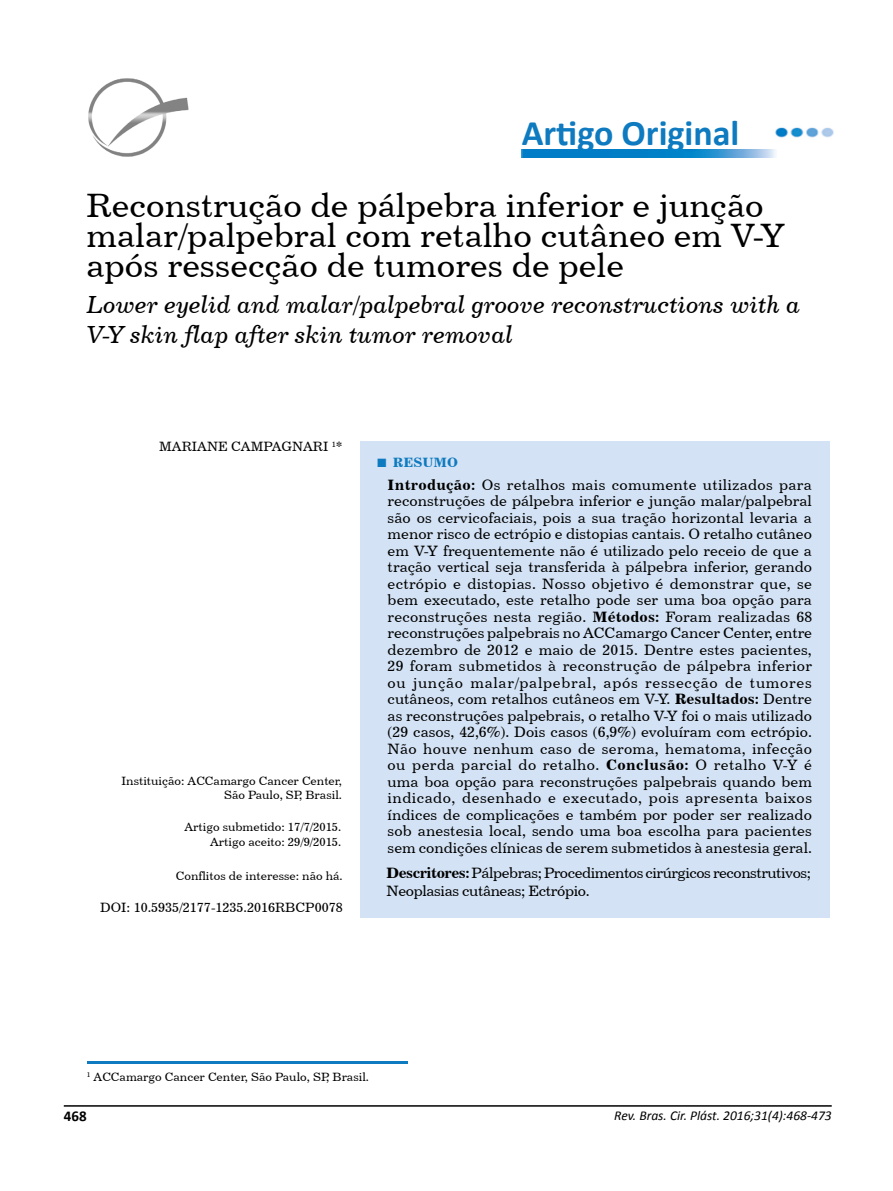
<style>
.page{position:relative;width:893px;height:1191px;background:#fff}
.page>*{position:absolute;margin:0;border:0;box-sizing:border-box;transform-origin:0 0}
.t1{font:700 36px "Calibri";color:#0e7abf}
.t2{font:33.75px/30px "Century 731 BT Roman A";color:#000}
.t3{font:24.75px/30px "Century 731 BT Italic A";color:#000}
.t4{font:15px/16.5px "Century 731 BT Roman A";letter-spacing:-.025em;color:#000;text-align:justify}
.t5{font:700 15px "Calibri";color:#000}
.t6{font:13.5px "Century 731 BT Roman A";color:#000}
.t7{font:italic 13.5px "Calibri";color:#000}
.t8{font:13.5px "Century 731 BT Bold A";color:#0e7abf}
.t9{font:12px/14.4px "Century 731 BT Roman A";color:#000;text-align:right}
.s1{font-family:"Times New Roman";font-weight:700;font-size:18px}
.s2{font-family:"Century 731 BT Bold A"}
</style>
<div class="page">
<hr style="left:64px;top:1105px;width:768px;height:1px;background:#000">
<img style="left:775px;top:127px;width:59px;height:11px">
<img style="left:521px;top:150px;width:255px;height:7px">
<img style="left:88px;top:78px;width:101px;height:79px">
<div style="left:360px;top:441px;width:470px;height:476px;background:#d3e2f4"></div>
<hr style="left:87px;top:1061px;width:320px;height:2px;background:#0e7abf">
<h1 class="t1" style="left:522px;top:111px;width:219px">Artigo Original</h1>
<h2 class="t2" style="left:86px;top:189px;width:700px">Reconstrução de pálpebra inferior e junção malar/palpebral com retalho cutâneo em V-Y após ressecção de tumores de pele</h2>
<h3 class="t3" style="left:87px;top:289px;width:715px">Lower eyelid and malar/palpebral groove reconstructions with a<br>V-Y skin flap after skin tumor removal</h3>
<p class="t6" style="left:159px;top:438px;width:185px">MARIANE CAMPAGNARI <sup>1</sup>*</p>
<p class="t9" style="left:122px;top:773px;width:222px">Instituição: ACCamargo Cancer Center,<br>São Paulo, SP, Brasil.</p>
<p class="t9" style="left:184px;top:819px;width:158px">Artigo submetido: 17/7/2015.<br>Artigo aceito: 29/9/2015.</p>
<p class="t9" style="left:176px;top:868px;width:168px">Conflitos de interesse: não há.</p>
<p class="t6" style="left:100px;top:898px;width:244px">DOI: 10.5935/2177-1235.2016RBCP0078</p>
<p class="t8" style="left:376px;top:454px;width:83px"><span class="s1">■</span> RESUMO</p>
<p class="t4" style="left:388px;top:476px;width:426px"><span class="s2">Introdução:</span> Os retalhos mais comumente utilizados para reconstruções de pálpebra inferior e junção malar/palpebral são os cervicofaciais, pois a sua tração horizontal levaria a menor risco de ectrópio e distopias cantais. O retalho cutâneo em V-Y frequentemente não é utilizado pelo receio de que a tração vertical seja transferida à pálpebra inferior, gerando ectrópio e distopias. Nosso objetivo é demonstrar que, se bem executado, este retalho pode ser uma boa opção para reconstruções nesta região. <span class="s2">Métodos:</span> Foram realizadas 68 reconstruções palpebrais no ACCamargo Cancer Center, entre dezembro de 2012 e maio de 2015. Dentre estes pacientes, 29 foram submetidos à reconstrução de pálpebra inferior ou junção malar/palpebral, após ressecção de tumores cutâneos, com retalhos cutâneos em V-Y. <span class="s2">Resultados:</span> Dentre as reconstruções palpebrais, o retalho V-Y foi o mais utilizado (29 casos, 42,6%). Dois casos (6,9%) evoluíram com ectrópio.<br>Não houve nenhum caso de seroma, hematoma, infecção ou perda parcial do retalho. <span class="s2">Conclusão:</span> O retalho V-Y é uma boa opção para reconstruções palpebrais quando bem indicado, desenhado e executado, pois apresenta baixos índices de complicações e também por poder ser realizado sob anestesia local, sendo uma boa escolha para pacientes sem condições clínicas de serem submetidos à anestesia geral.</p>
<p class="t4" style="left:387px;top:864px;width:426px;line-height:18px"><span class="s2">Descritores:</span> Pálpebras; Procedimentos cirúrgicos reconstrutivos;<br>Neoplasias cutâneas; Ectrópio.</p>
<p class="t9" style="left:87px;top:1069px;width:284px"><sup>1</sup> ACCamargo Cancer Center, São Paulo, SP, Brasil.</p>
<p class="t5" style="left:64px;top:1106px;width:24px">468</p>
<p class="t7" style="left:614px;top:1106px;width:219px">Rev. Bras. Cir. Plást. 2016;31(4):468-473</p>
</div>
